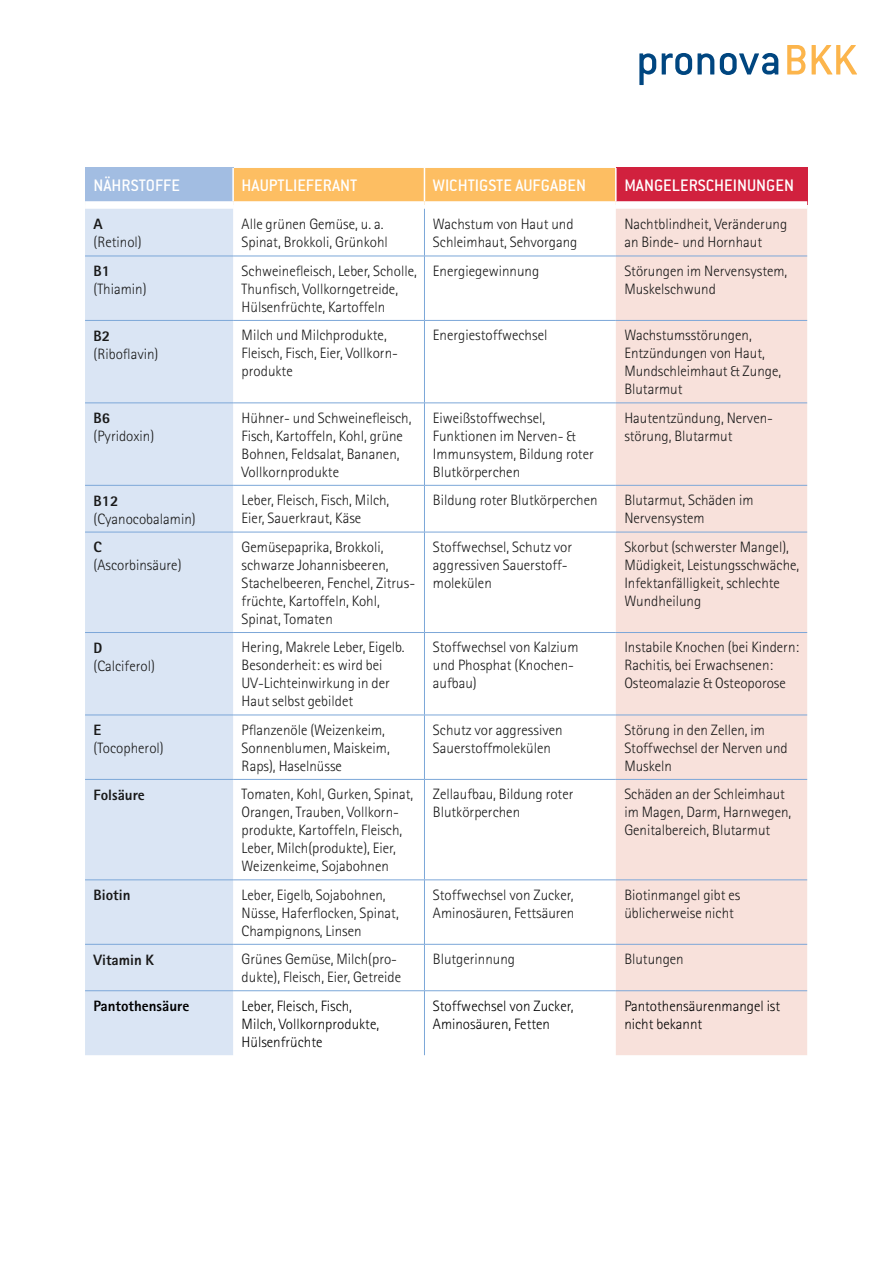
<style>
.page{position:relative;width:893px;height:1263px;background:#fff}
.page>*{position:absolute;margin:0;border:0;box-sizing:border-box;transform-origin:0 0}
.t1{font:18px "Conduit Md ITCTT Medium";color:#fff}
.t2{font:300 15px/18px "Rotis Sans Serif";color:#191919}
.t3{font:300 15px/18px "Rotis Sans Serif";color:#000}
.t4{font:800 15px "Rotis Sans Serif";color:#191919}
.t5{font:800 15px "Rotis Sans Serif";color:#000}
</style>
<div class="page">
<div style="left:85px;top:168px;width:148px;height:37px;background:#a2bde2"></div>
<div style="left:234px;top:168px;width:381px;height:33px;background:#fdbe62"></div>
<div style="left:616px;top:168px;width:191px;height:37px;background:#d1213e"></div>
<div style="left:85px;top:209px;width:148px;height:846px;background:#dae5f4"></div>
<div style="left:616px;top:209px;width:191px;height:846px;background:#f8e1db"></div>
<div style="left:85px;top:201px;width:148px;height:8px;background:#fff"></div>
<div style="left:616px;top:201px;width:191px;height:8px;background:#fff"></div>
<hr style="left:85px;top:256px;width:148px;height:1px;background:#7ca7d8">
<hr style="left:233px;top:256px;width:191px;height:1px;background:#7ca7d8">
<hr style="left:424px;top:256px;width:192px;height:1px;background:#7ca7d8">
<hr style="left:616px;top:256px;width:191px;height:1px;background:#7ca7d8">
<hr style="left:85px;top:320px;width:148px;height:1px;background:#7ca7d8">
<hr style="left:233px;top:320px;width:191px;height:1px;background:#7ca7d8">
<hr style="left:424px;top:320px;width:192px;height:1px;background:#7ca7d8">
<hr style="left:616px;top:320px;width:191px;height:1px;background:#7ca7d8">
<hr style="left:85px;top:403px;width:148px;height:1px;background:#7ca7d8">
<hr style="left:233px;top:403px;width:191px;height:1px;background:#7ca7d8">
<hr style="left:424px;top:403px;width:192px;height:1px;background:#7ca7d8">
<hr style="left:616px;top:403px;width:191px;height:1px;background:#7ca7d8">
<hr style="left:85px;top:485px;width:148px;height:1px;background:#7ca7d8">
<hr style="left:233px;top:485px;width:191px;height:1px;background:#7ca7d8">
<hr style="left:424px;top:485px;width:192px;height:1px;background:#7ca7d8">
<hr style="left:616px;top:485px;width:191px;height:1px;background:#7ca7d8">
<hr style="left:85px;top:532px;width:148px;height:1px;background:#7ca7d8">
<hr style="left:233px;top:532px;width:191px;height:1px;background:#7ca7d8">
<hr style="left:424px;top:532px;width:192px;height:1px;background:#7ca7d8">
<hr style="left:616px;top:532px;width:191px;height:1px;background:#7ca7d8">
<hr style="left:85px;top:632px;width:148px;height:1px;background:#7ca7d8">
<hr style="left:233px;top:632px;width:191px;height:1px;background:#7ca7d8">
<hr style="left:424px;top:632px;width:192px;height:1px;background:#7ca7d8">
<hr style="left:616px;top:632px;width:191px;height:1px;background:#7ca7d8">
<hr style="left:85px;top:715px;width:148px;height:1px;background:#7ca7d8">
<hr style="left:233px;top:715px;width:191px;height:1px;background:#7ca7d8">
<hr style="left:424px;top:715px;width:192px;height:1px;background:#7ca7d8">
<hr style="left:616px;top:715px;width:191px;height:1px;background:#7ca7d8">
<hr style="left:85px;top:779px;width:148px;height:1px;background:#7ca7d8">
<hr style="left:233px;top:779px;width:191px;height:1px;background:#7ca7d8">
<hr style="left:424px;top:779px;width:192px;height:1px;background:#7ca7d8">
<hr style="left:616px;top:779px;width:191px;height:1px;background:#7ca7d8">
<hr style="left:85px;top:879px;width:148px;height:1px;background:#7ca7d8">
<hr style="left:233px;top:879px;width:191px;height:1px;background:#7ca7d8">
<hr style="left:424px;top:879px;width:192px;height:1px;background:#7ca7d8">
<hr style="left:616px;top:879px;width:191px;height:1px;background:#7ca7d8">
<hr style="left:85px;top:944px;width:148px;height:1px;background:#7ca7d8">
<hr style="left:233px;top:944px;width:191px;height:1px;background:#7ca7d8">
<hr style="left:424px;top:944px;width:192px;height:1px;background:#7ca7d8">
<hr style="left:616px;top:944px;width:191px;height:1px;background:#7ca7d8">
<hr style="left:85px;top:990px;width:148px;height:1px;background:#7ca7d8">
<hr style="left:233px;top:990px;width:191px;height:1px;background:#7ca7d8">
<hr style="left:424px;top:990px;width:192px;height:1px;background:#7ca7d8">
<hr style="left:616px;top:990px;width:191px;height:1px;background:#7ca7d8">
<hr style="left:232px;top:168px;width:2px;height:33px;background:#fff">
<hr style="left:424px;top:168px;width:1px;height:33px;background:#fff">
<hr style="left:615px;top:168px;width:2px;height:33px;background:#fff">
<hr style="left:424px;top:209px;width:1px;height:47px;background:#7ca7d8">
<hr style="left:424px;top:256px;width:1px;height:64px;background:#7ca7d8">
<hr style="left:424px;top:321px;width:1px;height:82px;background:#7ca7d8">
<hr style="left:424px;top:403px;width:1px;height:82px;background:#7ca7d8">
<hr style="left:424px;top:486px;width:1px;height:46px;background:#7ca7d8">
<hr style="left:424px;top:532px;width:1px;height:100px;background:#7ca7d8">
<hr style="left:424px;top:633px;width:1px;height:82px;background:#7ca7d8">
<hr style="left:424px;top:715px;width:1px;height:64px;background:#7ca7d8">
<hr style="left:424px;top:780px;width:1px;height:99px;background:#7ca7d8">
<hr style="left:424px;top:880px;width:1px;height:64px;background:#7ca7d8">
<hr style="left:424px;top:944px;width:1px;height:46px;background:#7ca7d8">
<hr style="left:424px;top:991px;width:1px;height:64px;background:#7ca7d8">
<svg style="left:787px;top:45px;width:70px;height:30px"></svg>
<svg style="left:639px;top:53px;width:139px;height:32px"></svg>
<p class="t1" style="left:94px;top:175px;width:88px">NÄHRSTOFFE</p>
<p class="t1" style="left:242px;top:175px;width:117px">HAUPTLIEFERANT</p>
<p class="t1" style="left:433px;top:175px;width:155px">WICHTIGSTE AUFGABEN</p>
<p class="t1" style="left:624px;top:175px;width:171px">MANGELERSCHEINUNGEN</p>
<p class="t4" style="left:94px;top:215px;width:11px">A</p>
<p class="t2" style="left:94px;top:233px;width:50px">(Retinol)</p>
<p class="t2" style="left:242px;top:215px;width:148px">Alle grünen Gemüse, u. a.<br>Spinat, Brokkoli, Grünkohl</p>
<p class="t2" style="left:433px;top:215px;width:146px">Wachstum von Haut und<br>Schleimhaut, Sehvorgang</p>
<p class="t2" style="left:624px;top:215px;width:164px">Nachtblindheit, Veränderung an Binde- und Hornhaut</p>
<p class="t4" style="left:94px;top:262px;width:18px">B1</p>
<p class="t2" style="left:94px;top:280px;width:55px">(Thiamin)</p>
<p class="t2" style="left:242px;top:262px;width:177px">Schweinefleisch, Leber, Scholle,<br>Thunfisch, Vollkorngetreide,<br>Hülsenfrüchte, Kartoffeln</p>
<p class="t2" style="left:433px;top:262px;width:108px">Energiegewinnung</p>
<p class="t2" style="left:624px;top:262px;width:165px">Störungen im Nervensystem,<br>Muskelschwund</p>
<p class="t4" style="left:94px;top:326px;width:18px">B2</p>
<p class="t2" style="left:94px;top:345px;width:66px">(Riboflavin)</p>
<p class="t2" style="left:242px;top:326px;width:158px">Milch und Milchprodukte,<br>Fleisch, Fisch, Eier, Vollkorn&shy;produkte</p>
<p class="t2" style="left:433px;top:326px;width:116px">Energiestoffwechsel</p>
<p class="t2" style="left:624px;top:326px;width:158px">Wachstumsstörungen,<br>Entzündungen von Haut,<br>Mundschleimhaut &amp; Zunge,<br>Blutarmut</p>
<p class="t4" style="left:94px;top:408px;width:18px">B6</p>
<p class="t2" style="left:94px;top:427px;width:62px">(Pyridoxin)</p>
<p class="t2" style="left:242px;top:409px;width:171px">Hühner- und Schweinefleisch,<br>Fisch, Kartoffeln, Kohl, grüne<br>Bohnen, Feldsalat, Bananen,<br>Vollkornprodukte</p>
<p class="t2" style="left:433px;top:409px;width:162px">Eiweißstoffwechsel,<br>Funktionen im Nerven- &amp;<br>Immunsystem, Bildung roter<br>Blutkörperchen</p>
<p class="t2" style="left:624px;top:409px;width:150px">Hautentzündung, Nerven&shy;störung, Blutarmut</p>
<p class="t4" style="left:94px;top:491px;width:27px">B12</p>
<p class="t2" style="left:94px;top:509px;width:104px">(Cyanocobalamin)</p>
<p class="t2" style="left:242px;top:491px;width:149px">Leber, Fleisch, Fisch, Milch,<br>Eier, Sauerkraut, Käse</p>
<p class="t2" style="left:433px;top:491px;width:166px">Bildung roter Blutkörperchen</p>
<p class="t2" style="left:624px;top:491px;width:131px">Blutarmut, Schäden im<br>Nervensystem</p>
<p class="t4" style="left:94px;top:538px;width:10px">C</p>
<p class="t2" style="left:94px;top:556px;width:90px">(Ascorbinsäure)</p>
<p class="t2" style="left:242px;top:538px;width:175px">Gemüsepaprika, Brokkoli, schwarze Johannisbeeren,<br>Stachelbeeren, Fenchel, Zitrus&shy;früchte, Kartoffeln, Kohl,<br>Spinat, Tomaten</p>
<p class="t2" style="left:433px;top:538px;width:141px">Stoffwechsel, Schutz vor aggressiven Sauerstoff&shy;molekülen</p>
<p class="t2" style="left:624px;top:538px;width:177px">Skorbut (schwerster Mangel),<br>Müdigkeit, Leistungsschwäche,<br>Infektanfälligkeit, schlechte<br>Wundheilung</p>
<p class="t4" style="left:94px;top:638px;width:10px">D</p>
<p class="t2" style="left:94px;top:657px;width:63px">(Calciferol)</p>
<p class="t2" style="left:242px;top:638px;width:164px">Hering, Makrele Leber, Eigelb.<br>Besonderheit: es wird bei<br>UV-Lichteinwirkung in der<br>Haut selbst gebildet</p>
<p class="t2" style="left:433px;top:638px;width:147px">Stoffwechsel von Kalzium und Phosphat (Knochen&shy;aufbau)</p>
<p class="t2" style="left:624px;top:638px;width:176px">Instabile Knochen (bei Kindern:<br>Rachitis, bei Erwachsenen:<br>Osteomalazie &amp; Osteoporose</p>
<p class="t4" style="left:94px;top:721px;width:9px">E</p>
<p class="t2" style="left:94px;top:739px;width:72px">(Tocopherol)</p>
<p class="t2" style="left:242px;top:721px;width:150px">Pflanzenöle (Weizenkeim,<br>Sonnenblumen, Maiskeim,<br>Raps), Haselnüsse</p>
<p class="t2" style="left:433px;top:721px;width:131px">Schutz vor aggressiven<br>Sauerstoffmolekülen</p>
<p class="t2" style="left:624px;top:721px;width:165px">Störung in den Zellen, im<br>Stoffwechsel der Nerven und<br>Muskeln</p>
<p class="t4" style="left:94px;top:785px;width:53px">Folsäure</p>
<p class="t2" style="left:242px;top:785px;width:173px">Tomaten, Kohl, Gurken, Spinat,<br>Orangen, Trauben, Vollkorn&shy;produkte, Kartoffeln, Fleisch,<br>Leber, Milch(produkte), Eier,<br>Weizenkeime, Sojabohnen</p>
<p class="t2" style="left:433px;top:785px;width:142px">Zellaufbau, Bildung roter<br>Blutkörperchen</p>
<p class="t2" style="left:624px;top:785px;width:168px">Schäden an der Schleimhaut im Magen, Darm, Harnwegen,<br>Genitalbereich, Blutarmut</p>
<p class="t4" style="left:94px;top:885px;width:38px">Biotin</p>
<p class="t2" style="left:242px;top:886px;width:159px">Leber, Eigelb, Sojabohnen,<br>Nüsse, Haferflocken, Spinat,<br>Champignons, Linsen</p>
<p class="t2" style="left:433px;top:886px;width:143px">Stoffwechsel von Zucker,<br>Aminosäuren, Fettsäuren</p>
<p class="t2" style="left:624px;top:886px;width:118px">Biotinmangel gibt es üblicherweise nicht</p>
<p class="t4" style="left:94px;top:950px;width:62px">Vitamin K</p>
<p class="t2" style="left:242px;top:950px;width:161px">Grünes Gemüse, Milch(pro&shy;dukte), Fleisch, Eier, Getreide</p>
<p class="t2" style="left:433px;top:950px;width:84px">Blutgerinnung</p>
<p class="t2" style="left:624px;top:950px;width:61px">Blutungen</p>
<p class="t5" style="left:94px;top:996px;width:97px">Pantothensäure</p>
<p class="t3" style="left:242px;top:997px;width:139px">Leber, Fleisch, Fisch,<br>Milch, Vollkornprodukte,<br>Hülsenfrüchte</p>
<p class="t3" style="left:433px;top:997px;width:142px">Stoffwechsel von Zucker,<br>Aminosäuren, Fetten</p>
<p class="t3" style="left:624px;top:997px;width:157px">Pantothensäurenmangel ist nicht bekannt</p>
</div>
